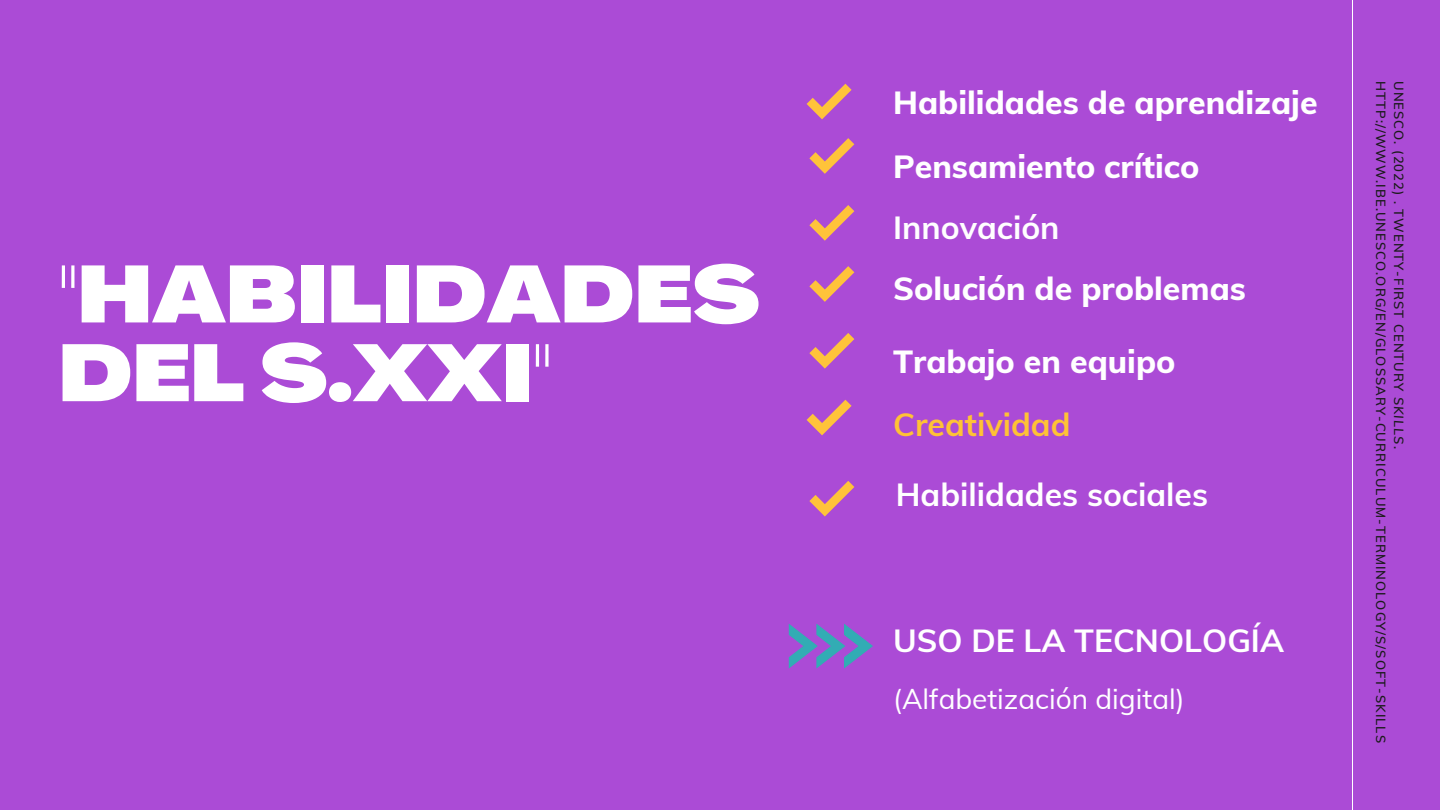
<style>
.page{position:relative;width:1440px;height:810px;background:#ab4bd6}
.page>*{position:absolute;margin:0;border:0;box-sizing:border-box;transform-origin:0 0}
.t1{font:900 expanded 79.2px/78.8px "Agrandir";color:#fff}
.t2{font:800 32px/63.7px "Muli";color:#fff}
.t3{font:700 32px "Muli";color:#fff}
.t4{font:700 32px "Muli";color:#ffc236}
.t5{font:28px "Muli";color:#fff}
.t6{font:600 13px/18px "Muli";letter-spacing:.08em;color:#1b1b1b}
.s1{font-style:italic}
</style>
<div class="page">
<hr style="left:1352px;top:0;width:1px;height:810px;background:#fff">
<svg style="left:807px;top:84px;width:45px;height:35px"></svg>
<svg style="left:809px;top:333px;width:45px;height:36px"></svg>
<svg style="left:809px;top:138px;width:45px;height:36px"></svg>
<svg style="left:809px;top:205px;width:45px;height:36px"></svg>
<svg style="left:809px;top:266px;width:45px;height:36px"></svg>
<svg style="left:807px;top:400px;width:45px;height:35px"></svg>
<svg style="left:809px;top:481px;width:45px;height:36px"></svg>
<svg style="left:789px;top:624px;width:84px;height:45px"></svg>
<h1 class="t1" style="left:59px;top:263px;width:703px">"HABILIDADES<br>DEL S.XXI"</h1>
<h2 class="t2" style="left:893px;top:70px;width:426px">Habilidades de aprendizaje<br>Pensamiento crítico</h2>
<h2 class="t3" style="left:893px;top:207px;width:168px">Innovación</h2>
<h2 class="t2" style="left:893px;top:256px;width:354px">Solución de problemas</h2>
<h2 class="t2" style="left:893px;top:329px;width:284px">Trabajo en equipo</h2>
<h2 class="t4" style="left:893px;top:403px;width:179px">Creatividad</h2>
<h2 class="t3" style="left:896px;top:474px;width:314px">Habilidades sociales</h2>
<h2 class="t3" style="left:893px;top:620px;width:392px">USO DE LA TECNOLOGÍA</h2>
<h3 class="t5" style="left:893px;top:681px;width:293px">(Alfabetización digital)</h3>
<p class="t6" style="left:1408px;top:81px;width:663px;rotate:90deg">UNESCO. (2022) . TWENTY-FIRST CENTURY <span class="s1">SKILLS</span>.<br>HTTP://WWW.IBE.UNESCO.ORG/EN/GLOSSARY-CURRICULUM-TERMINOLOGY/S/SOFT-SKILLS</p>
</div>
